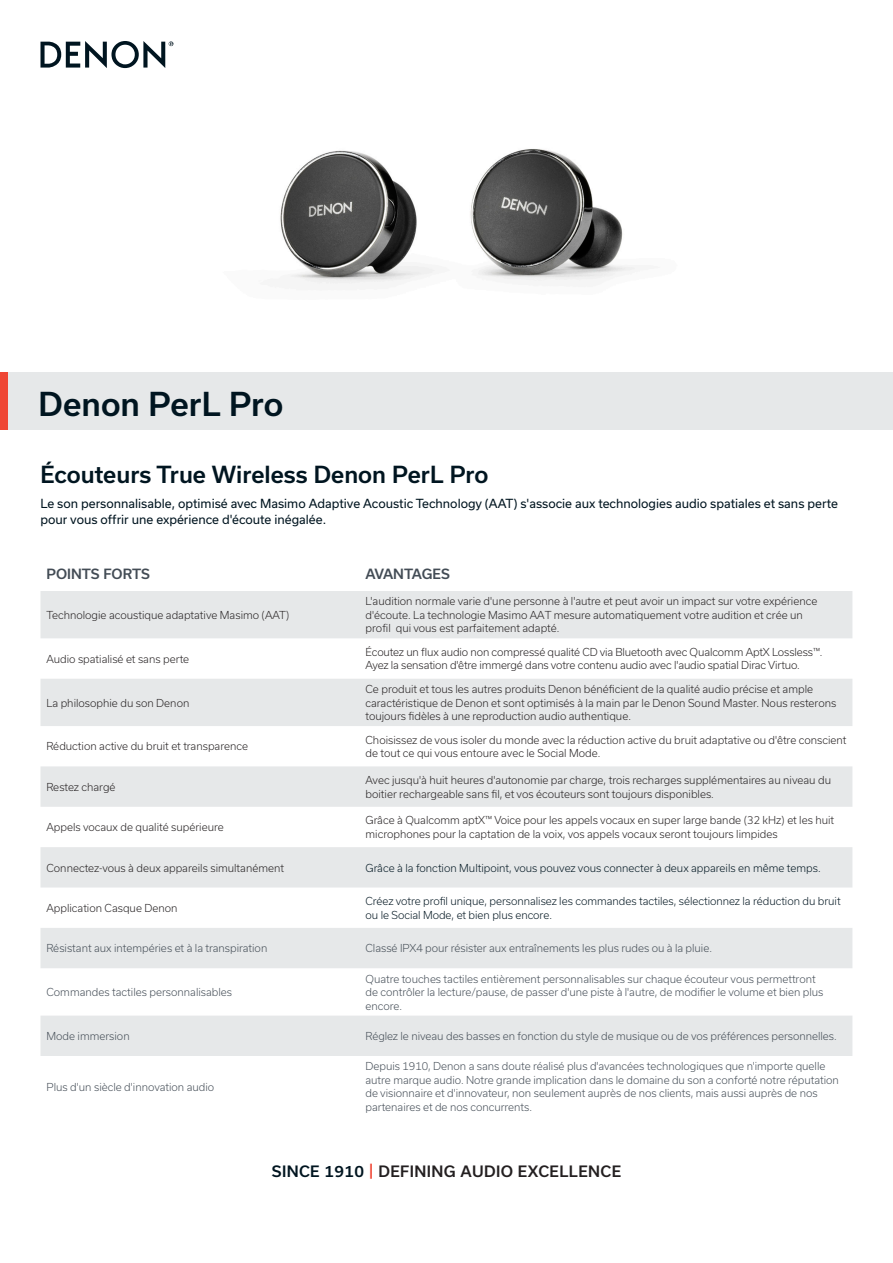
<style>
.page{position:relative;width:893px;height:1263px;background:#fff}
.page>*{position:absolute;margin:0;border:0;box-sizing:border-box;transform-origin:0 0}
.t1{font:500 31.5px "Usual";color:#001520}
.t2{font:500 22.5px "Usual";color:#001520}
.Since_1910{font:500 15px "Usual";letter-spacing:.025em;color:#231f20}
.t3{font:500 13.5px "Usual";color:#434c55}
.ptxt_HL_6_5_10_5_Lin{font:12px/16.5px "Usual";color:#001520}
.Highlights_Benefits{font:300 10.5px/13.5px "Usual";color:#231f20}
.Highlights_Benefits-2{font:300 10.5px/13.5px "Usual";color:#434c55}
.Highlights_Benefits-3{font:300 10.5px/13.5px "Usual";color:#001520}
.s1{color:#001520}
.s2{color:#ef4635}
</style>
<div class="page">
<img style="left:124px;top:42px;width:511px;height:243px">
<div style="left:0;top:372px;width:893px;height:58px;background:#e6e8e9"></div>
<div style="left:0;top:372px;width:8px;height:58px;background:#ef4635"></div>
<svg style="left:40px;top:41px;width:133px;height:27px"></svg>
<svg style="left:40px;top:591px;width:812px;height:465px;fill:#e6e8e9"></svg>
<p class="t1" style="left:39px;top:386px;width:246px">Denon PerL Pro</p>
<p class="t2" style="left:40px;top:462px;width:450px">Écouteurs True Wireless Denon PerL Pro</p>
<p class="ptxt_HL_6_5_10_5_Lin" style="left:40px;top:495px;width:799px">Le son personnalisable, optimisé avec Masimo Adaptive Acoustic Technology (AAT) s'associe aux technologies audio spatiales et sans perte pour vous offrir une expérience d'écoute inégalée.</p>
<p class="t3" style="left:46px;top:566px;width:105px">POINTS FORTS</p>
<p class="t3" style="left:366px;top:566px;width:86px">AVANTAGES</p>
<p class="Highlights_Benefits" style="left:46px;top:608px;width:244px">Technologie acoustique adaptative Masimo (AAT)</p>
<p class="Highlights_Benefits" style="left:366px;top:595px;width:453px">L'audition normale varie d'une personne à l'autre et peut avoir un impact sur votre expérience d'écoute. La technologie Masimo AAT mesure automatiquement votre audition et crée un profil qui vous est parfaitement adapté.</p>
<p class="Highlights_Benefits" style="left:46px;top:652px;width:144px">Audio spatialisé et sans perte</p>
<p class="Highlights_Benefits" style="left:366px;top:645px;width:458px">Écoutez un flux audio non compressé qualité CD via Bluetooth avec Qualcomm AptX Lossless™.<br>Ayez la sensation d'être immergé dans votre contenu audio avec l'audio spatial Dirac Virtuo.</p>
<p class="Highlights_Benefits" style="left:46px;top:696px;width:144px">La philosophie du son Denon</p>
<p class="Highlights_Benefits" style="left:366px;top:682px;width:472px">Ce produit et tous les autres produits Denon bénéficient de la qualité audio précise et ample caractéristique de Denon et sont optimisés à la main par le Denon Sound Master. Nous resterons toujours fidèles à une reproduction audio authentique.</p>
<p class="Highlights_Benefits" style="left:46px;top:740px;width:203px">Réduction active du bruit et transparence</p>
<p class="Highlights_Benefits" style="left:366px;top:733px;width:482px">Choisissez de vous isoler du monde avec la réduction active du bruit adaptative ou d'être conscient de tout ce qui vous entoure avec le Social Mode.</p>
<p class="Highlights_Benefits" style="left:46px;top:780px;width:71px">Restez chargé</p>
<p class="Highlights_Benefits" style="left:366px;top:773px;width:467px">Avec jusqu'à huit heures d'autonomie par charge, trois recharges supplémentaires au niveau du boitier rechargeable sans fil, et vos écouteurs sont toujours disponibles.</p>
<p class="Highlights_Benefits" style="left:46px;top:820px;width:179px">Appels vocaux de qualité supérieure</p>
<p class="Highlights_Benefits" style="left:366px;top:814px;width:470px">Grâce à Qualcomm aptX™ Voice pour les appels vocaux en super large bande (32 kHz) et les huit microphones pour la captation de la voix, vos appels vocaux seront toujours limpides</p>
<p class="Highlights_Benefits" style="left:46px;top:861px;width:239px">Connectez-vous à deux appareils simultanément</p>
<p class="Highlights_Benefits-3" style="left:366px;top:861px;width:457px">Grâce à la fonction Multipoint, vous pouvez vous connecter à deux appareils en même temps.</p>
<p class="Highlights_Benefits" style="left:46px;top:901px;width:133px">Application Casque Denon</p>
<p class="Highlights_Benefits-3" style="left:366px;top:894px;width:477px">Créez votre profil unique, personnalisez les commandes tactiles, sélectionnez la réduction du bruit ou le Social Mode, et bien plus encore.</p>
<p class="Highlights_Benefits-2" style="left:46px;top:941px;width:222px">Résistant aux intempéries et à la transpiration</p>
<p class="Highlights_Benefits-2" style="left:366px;top:941px;width:348px">Classé IPX4 pour résister aux entraînements les plus rudes ou à la pluie.</p>
<p class="Highlights_Benefits-2" style="left:46px;top:985px;width:187px">Commandes tactiles personnalisables</p>
<p class="Highlights_Benefits-2" style="left:366px;top:972px;width:459px">Quatre touches tactiles entièrement personnalisables sur chaque écouteur vous permettront de contrôler la lecture/pause, de passer d'une piste à l'autre, de modifier le volume et bien plus encore.</p>
<p class="Highlights_Benefits-2" style="left:46px;top:1029px;width:85px">Mode immersion</p>
<p class="Highlights_Benefits-2" style="left:366px;top:1029px;width:473px">Réglez le niveau des basses en fonction du style de musique ou de vos préférences personnelles.</p>
<p class="Highlights_Benefits-2" style="left:46px;top:1080px;width:169px">Plus d'un siècle d'innovation audio</p>
<p class="Highlights_Benefits-2" style="left:366px;top:1059px;width:475px">Depuis 1910, Denon a sans doute réalisé plus d'avancées technologiques que n'importe quelle autre marque audio. Notre grande implication dans le domaine du son a conforté notre réputation de visionnaire et d'innovateur, non seulement auprès de nos clients, mais aussi auprès de nos partenaires et de nos concurrents.</p>
<p class="Since_1910" style="left:272px;top:1163px;width:351px"><span class="s1">SINCE 1910</span> <span class="s2">|</span> DEFINING AUDIO EXCELLENCE</p>
</div>
